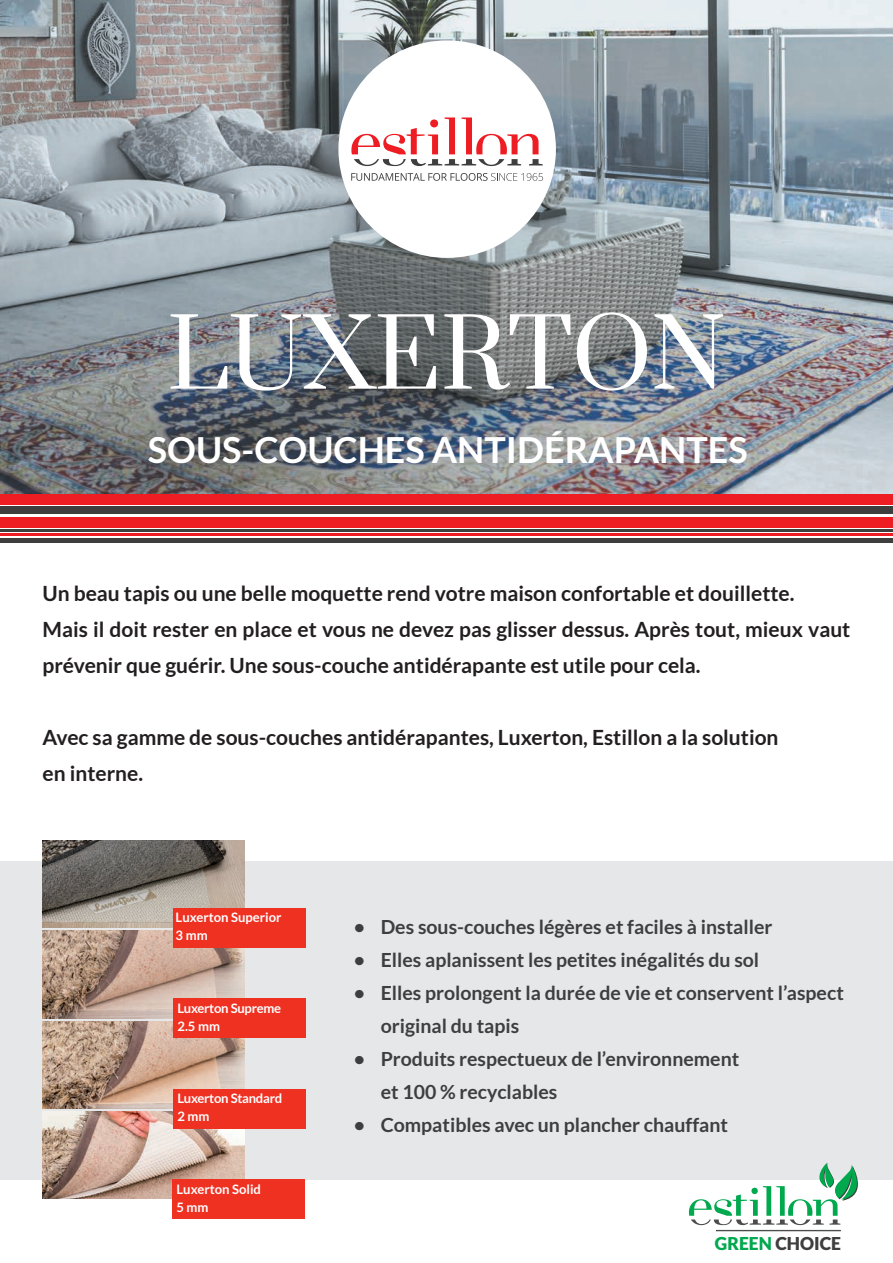
<style>
.page{position:relative;width:893px;height:1263px;background:#fff}
.page>*{position:absolute;margin:0;border:0;box-sizing:border-box;transform-origin:0 0}
.t1{font:93px "Prata";letter-spacing:-.005em;color:#fff}
.t2{font:700 36px "Lato";color:#fff}
.t3{font:700 21px/36px "Lato";color:#231f20}
.t4{font:700 19.5px "Lato";color:#3e3e3f}
.t5{font:900 17.7px "Lato";color:#3e3e3f}
.t6{font:700 13.05px/18.3px "Lato";letter-spacing:-.02em;color:#fff}
.t7{font:700 13.05px/18.3px "Lato";color:#fff}
.s1{color:#00a84e}
</style>
<div class="page">
<div style="left:0;top:538px;width:893px;height:5px;background:#3e3e3f"></div>
<hr style="left:0;top:529px;width:893px;height:3px;background:#3e3e3f">
<hr style="left:0;top:533px;width:893px;height:3px;background:#ee1d23">
<div style="left:0;top:517px;width:893px;height:10px;background:#ee1d23"></div>
<div style="left:0;top:506px;width:893px;height:8px;background:#3e3e3f"></div>
<div style="left:0;top:493px;width:893px;height:12px;background:#ee1d23"></div>
<img style="left:0;top:0;width:893px;height:494px">
<div style="left:0;top:860px;width:893px;height:319px;background:#e6e7e9"></div>
<div style="left:338px;top:40px;width:218px;height:218px;background:#fff;border-radius:50%"></div>
<svg style="left:351px;top:173px;width:192px;height:8px"></svg>
<svg style="left:351px;top:117px;width:192px;height:49px"></svg>
<img style="left:43px;top:840px;width:202px;height:88px">
<img style="left:43px;top:931px;width:202px;height:87px">
<img style="left:43px;top:1021px;width:202px;height:87px">
<img style="left:43px;top:1112px;width:202px;height:87px">
<div style="left:173px;top:908px;width:133px;height:39px;background:#ef3122"></div>
<div style="left:173px;top:1089px;width:133px;height:39px;background:#ef3122"></div>
<div style="left:173px;top:998px;width:133px;height:40px;background:#ef3122"></div>
<div style="left:172px;top:1179px;width:133px;height:39px;background:#ef3122"></div>
<hr style="left:716px;top:1230px;width:125px;height:1px;background:#4b4c4d">
<svg style="left:689px;top:1162px;width:181px;height:63px"></svg>
<h1 class="t1" style="left:167px;top:302px;width:560px">LUXERTON</h1>
<h2 class="t2" style="left:148px;top:431px;width:601px">SOUS-COUCHES ANTIDÉRAPANTES</h2>
<p class="t3" style="left:43px;top:575px;width:809px">Un beau tapis ou une belle moquette rend votre maison confortable et douillette.<br>Mais il doit rester en place et vous ne devez pas glisser dessus. Après tout, mieux vaut prévenir que guérir. Une sous-couche antidérapante est utile pour cela.</p>
<p class="t3" style="left:43px;top:719px;width:737px">Avec sa gamme de sous-couches antidérapantes, Luxerton, Estillon a la solution en interne.</p>
<p class="t7" style="left:176px;top:908px;width:107px">Luxerton Superior<br>3 mm</p>
<p class="t6" style="left:177px;top:999px;width:105px">Luxerton Supreme<br>2.5 mm</p>
<p class="t6" style="left:177px;top:1089px;width:106px">Luxerton Standard<br>2 mm</p>
<p class="t7" style="left:177px;top:1180px;width:86px">Luxerton Solid<br>5 mm</p>
<p class="t4" style="left:354px;top:916px;width:420px">ï Des sous-couches légères et faciles à installer</p>
<p class="t4" style="left:354px;top:949px;width:407px">ï Elles aplanissent les petites inégalités du sol</p>
<p class="t4" style="left:354px;top:982px;width:492px">ï Elles prolongent la durée de vie et conservent l’aspect</p>
<p class="t4" style="left:381px;top:1015px;width:140px">original du tapis</p>
<p class="t4" style="left:354px;top:1048px;width:387px">ï Produits respectueux de l’environnement</p>
<p class="t4" style="left:381px;top:1081px;width:178px">et 100 % recyclables</p>
<p class="t4" style="left:354px;top:1114px;width:376px">ï Compatibles avec un plancher chauffant</p>
<p class="t5" style="left:715px;top:1233px;width:128px"><span class="s1">GREEN</span> CHOICE</p>
</div>
